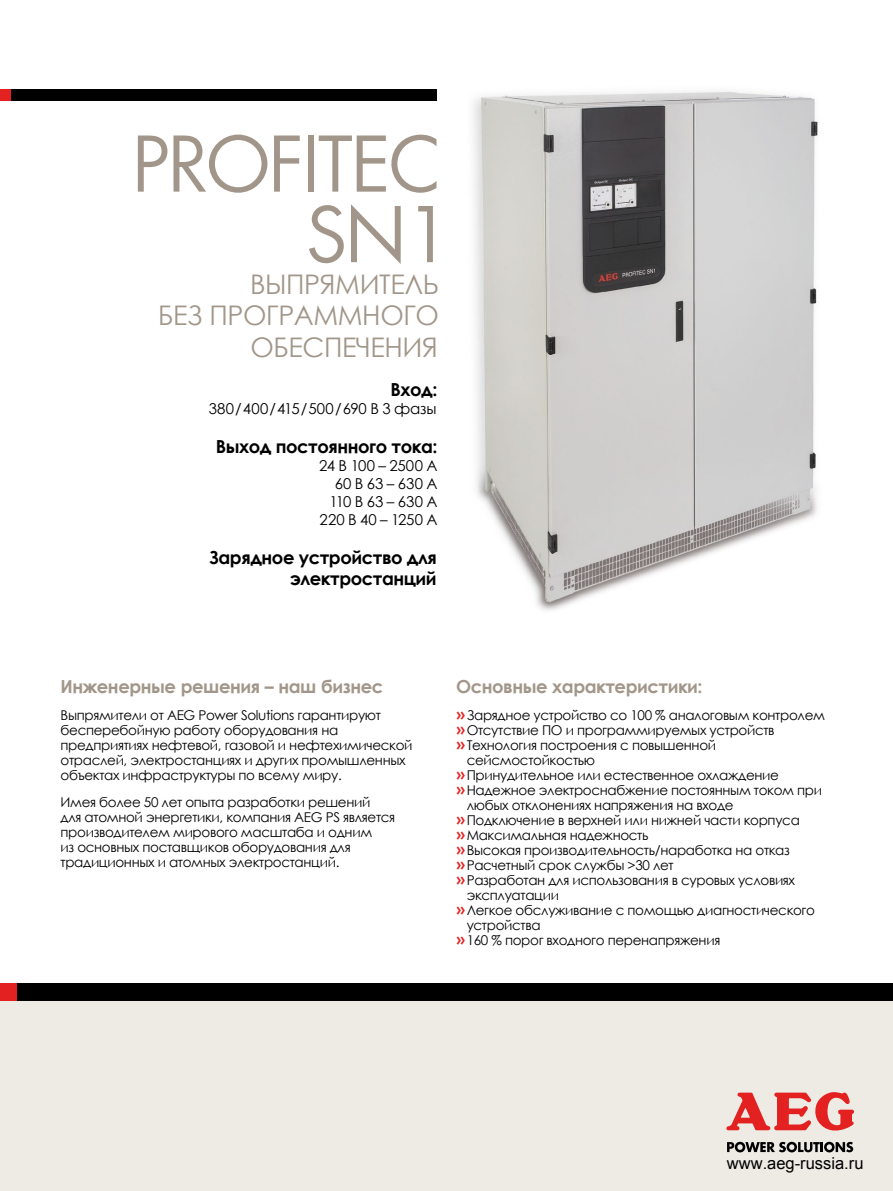
<style>
.page{position:relative;width:893px;height:1191px;background:#fff}
.page>*{position:absolute;margin:0;border:0;box-sizing:border-box;transform-origin:0 0}
.t1{font:84px/70.5px "AEG Renner";letter-spacing:-.015em;color:#a19689;text-align:right}
.t2{font:27px/31.5px "Century Gothic";letter-spacing:-.015em;color:#a19689;text-align:right}
.t3{font:700 18px/21px "Century Gothic";letter-spacing:-.025em;color:#000;text-align:right}
.t4{font:700 18px "Century Gothic";letter-spacing:-.025em;color:#a19689}
.t5{font:16.5px "Arial";color:#000}
.t6{font:15px/18px "Century Gothic";color:#000;text-align:right}
.t7{font:13.5px/15px "Century Gothic";letter-spacing:-.025em;color:#000}
.s1{font-family:"Avenir LT Pro";font-weight:800;font-size:18px;color:#e32120}
</style>
<div class="page">
<img style="left:473px;top:91px;width:345px;height:519px">
<div style="left:0;top:982px;width:893px;height:209px;background:#eeebe5"></div>
<div style="left:0;top:982px;width:18px;height:18px;background:#e32120"></div>
<div style="left:18px;top:982px;width:875px;height:18px;background:#000"></div>
<div style="left:0;top:89px;width:11px;height:11px;background:#e32120"></div>
<div style="left:11px;top:89px;width:426px;height:11px;background:#000"></div>
<svg style="left:726px;top:1092px;width:128px;height:39px"></svg>
<svg style="left:727px;top:1141px;width:126px;height:11px"></svg>
<h1 class="t1" style="left:132px;top:129px;width:319px">PROFITEC<br>SN1</h1>
<h2 class="t2" style="left:158px;top:268px;width:283px">ВЫПРЯМИТЕЛЬ<br>БЕЗ ПРОГРАММНОГО<br>ОБЕСПЕЧЕНИЯ</h2>
<h3 class="t3" style="left:390px;top:378px;width:48px">Вход:</h3>
<p class="t6" style="left:209px;top:399px;width:229px">380/400/415/500/690 В 3 фазы</p>
<h3 class="t3" style="left:216px;top:435px;width:223px">Выход постоянного тока:</h3>
<p class="t6" style="left:319px;top:456px;width:120px">24 В 100 – 2500 A<br>60 В 63 – 630 A<br>110 В 63 – 630 A<br>220 В 40 – 1250 A</p>
<h3 class="t3" style="left:209px;top:546px;width:229px">Зарядное устройство для электростанций</h3>
<h3 class="t4" style="left:61px;top:673px;width:324px">Инженерные решения – наш бизнес</h3>
<p class="t7" style="left:61px;top:707px;width:353px">Выпрямители от AEG Power Solutions гарантируют бесперебойную работу оборудования на предприятиях нефтевой, газовой и нефтехимической отраслей, электростанциях и других промышленных объектах инфраструктуры по всему миру.</p>
<p class="t7" style="left:61px;top:794px;width:336px">Имея более 50 лет опыта разработки решений<br>для атомной энергетики, компания AEG PS является производителем мирового масштаба и одним<br>из основных поставщиков оборудования для традиционных и атомных электростанций.</p>
<h3 class="t4" style="left:456px;top:673px;width:248px">Основные характеристики:</h3>
<p class="t7" style="left:456px;top:707px;width:370px"><span class="s1">»</span>Зарядное устройство со 100 % аналоговым контролем</p>
<p class="t7" style="left:456px;top:722px;width:320px"><span class="s1">»</span>Отсутствие ПО и программируемых устройств</p>
<p class="t7" style="left:456px;top:737px;width:262px"><span class="s1">»</span>Технология построения с повышенной</p>
<p class="t7" style="left:467px;top:752px;width:130px">сейсмостойкостью</p>
<p class="t7" style="left:456px;top:767px;width:324px"><span class="s1">»</span>Принудительное или естественное охлаждение</p>
<p class="t7" style="left:456px;top:782px;width:367px"><span class="s1">»</span>Надежное электроснабжение постоянным током при</p>
<p class="t7" style="left:467px;top:797px;width:268px">любых отклонениях напряжения на входе</p>
<p class="t7" style="left:456px;top:812px;width:345px"><span class="s1">»</span>Подключение в верхней или нижней части корпуса</p>
<p class="t7" style="left:456px;top:827px;width:194px"><span class="s1">»</span>Максимальная надежность</p>
<p class="t7" style="left:456px;top:842px;width:335px"><span class="s1">»</span>Высокая производительность/наработка на отказ</p>
<p class="t7" style="left:456px;top:857px;width:219px"><span class="s1">»</span>Расчетный срок службы &gt;30 лет</p>
<p class="t7" style="left:456px;top:872px;width:341px"><span class="s1">»</span>Разработан для использования в суровых условиях</p>
<p class="t7" style="left:467px;top:887px;width:94px">эксплуатации</p>
<p class="t7" style="left:456px;top:902px;width:360px"><span class="s1">»</span>Легкое обслуживание с помощью диагностического</p>
<p class="t7" style="left:467px;top:917px;width:75px">устройства</p>
<p class="t7" style="left:456px;top:932px;width:266px"><span class="s1">»</span>160 % порог входного перенапряжения</p>
<p class="t5" style="left:727px;top:1152px;width:138px">www.aeg-russia.ru</p>
</div>
